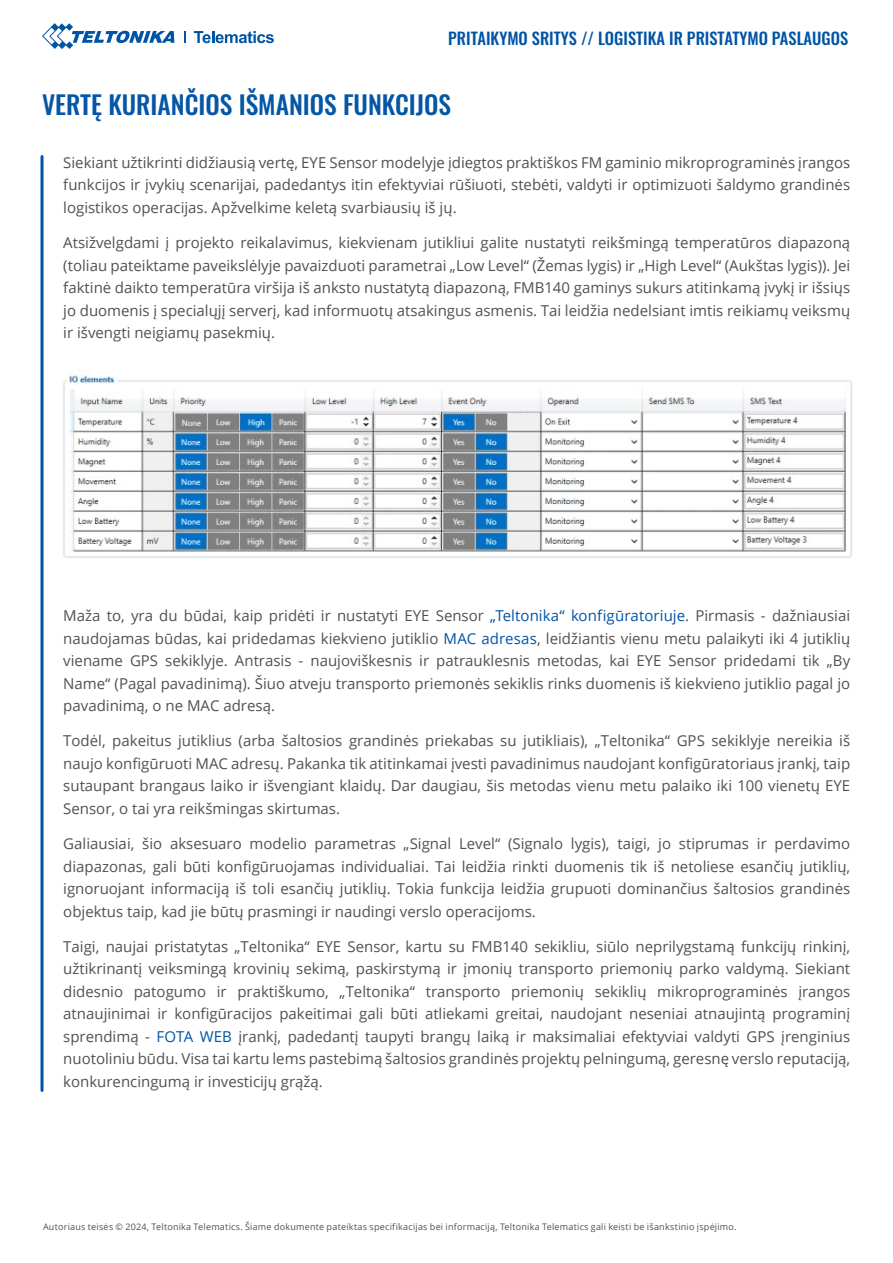
<style>
.page{position:relative;width:893px;height:1263px;background:#fff}
.page>*{position:absolute;margin:0;border:0;box-sizing:border-box;transform-origin:0 0}
.t1{font:500 25.5px "Oswald";color:#0556a5}
.t2{font:500 16.5px "Oswald";color:#0054a6}
.t3{font:15px/22.5px "Open Sans";color:#515153;text-align:justify}
.t4{font:9px "Open Sans";letter-spacing:.025em;color:#515153}
.s1{color:#0054a6}
</style>
<div class="page">
<svg style="left:184px;top:31px;width:1px;height:12px"></svg>
<svg style="left:42px;top:23px;width:132px;height:26px"></svg>
<svg style="left:194px;top:31px;width:80px;height:12px"></svg>
<hr style="left:41px;top:156px;width:3px;height:934px;background:#0054a6">
<img style="left:63px;top:375px;width:790px;height:183px">
<p class="t2" style="left:448px;top:30px;width:401px">PRITAIKYMO SRITYS // LOGISTIKA IR PRISTATYMO PASLAUGOS</p>
<h1 class="t1" style="left:42px;top:92px;width:411px">VERTĘ KURIANČIOS IŠMANIOS FUNKCIJOS</h1>
<p class="t3" style="left:63px;top:151px;width:788px">Siekiant užtikrinti didžiausią vertę, EYE Sensor modelyje įdiegtos praktiškos FM gaminio mikroprograminės įrangos funkcijos ir įvykių scenarijai, padedantys itin efektyviai rūšiuoti, stebėti, valdyti ir optimizuoti šaldymo grandinės logistikos operacijas. Apžvelkime keletą svarbiausių iš jų.</p>
<p class="t3" style="left:63px;top:231px;width:788px">Atsižvelgdami į projekto reikalavimus, kiekvienam jutikliui galite nustatyti reikšmingą temperatūros diapazoną (toliau pateiktame paveikslėlyje pavaizduoti parametrai „Low Level“ (Žemas lygis) ir „High Level“ (Aukštas lygis)). Jei faktinė daikto temperatūra viršija iš anksto nustatytą diapazoną, FMB140 gaminys sukurs atitinkamą įvykį ir išsiųs jo duomenis į specialųjį serverį, kad informuotų atsakingus asmenis. Tai leidžia nedelsiant imtis reikiamų veiksmų ir išvengti neigiamų pasekmių.</p>
<p class="t3" style="left:63px;top:604px;width:788px">Maža to, yra du būdai, kaip pridėti ir nustatyti EYE Sensor <span class="s1">„Teltonika“ konfigūratoriuje</span>. Pirmasis - dažniausiai naudojamas būdas, kai pridedamas kiekvieno jutiklio <span class="s1">MAC adresas</span>, leidžiantis vienu metu palaikyti iki 4 jutiklių viename GPS sekiklyje. Antrasis - naujoviškesnis ir patrauklesnis metodas, kai EYE Sensor pridedami tik „By Name“ (Pagal pavadinimą). Šiuo atveju transporto priemonės sekiklis rinks duomenis iš kiekvieno jutiklio pagal jo pavadinimą, o ne MAC adresą.</p>
<p class="t3" style="left:63px;top:729px;width:788px">Todėl, pakeitus jutiklius (arba šaltosios grandinės priekabas su jutikliais), „Teltonika“ GPS sekiklyje nereikia iš naujo konfigūruoti MAC adresų. Pakanka tik atitinkamai įvesti pavadinimus naudojant konfigūratoriaus įrankį, taip sutaupant brangaus laiko ir išvengiant klaidų. Dar daugiau, šis metodas vienu metu palaiko iki 100 vienetų EYE Sensor, o tai yra reikšmingas skirtumas.</p>
<p class="t3" style="left:63px;top:832px;width:788px">Galiausiai, šio aksesuaro modelio parametras „Signal Level“ (Signalo lygis), taigi, jo stiprumas ir perdavimo diapazonas, gali būti konfigūruojamas individualiai. Tai leidžia rinkti duomenis tik iš netoliese esančių jutiklių, ignoruojant informaciją iš toli esančių jutiklių. Tokia funkcija leidžia grupuoti dominančius šaltosios grandinės objektus taip, kad jie būtų prasmingi ir naudingi verslo operacijoms.</p>
<p class="t3" style="left:63px;top:935px;width:788px">Taigi, naujai pristatytas „Teltonika“ EYE Sensor, kartu su FMB140 sekikliu, siūlo neprilygstamą funkcijų rinkinį, užtikrinantį veiksmingą krovinių sekimą, paskirstymą ir įmonių transporto priemonių parko valdymą. Siekiant didesnio patogumo ir praktiškumo, „Teltonika“ transporto priemonių sekiklių mikroprograminės įrangos atnaujinimai ir konfigūracijos pakeitimai gali būti atliekami greitai, naudojant neseniai atnaujintą programinį sprendimą - <span class="s1">FOTA WEB</span> įrankį, padedantį taupyti brangų laiką ir maksimaliai efektyviai valdyti GPS įrenginius nuotoliniu būdu. Visa tai kartu lems pastebimą šaltosios grandinės projektų pelningumą, geresnę verslo reputaciją, konkurencingumą ir investicijų grąžą.</p>
<p class="t4" style="left:43px;top:1221px;width:695px">Autoriaus teisės © 2024, Teltonika Telematics. Šiame dokumente pateiktas specifikacijas bei informaciją, Teltonika Telematics gali keisti be išankstinio įspėjimo.</p>
</div>
